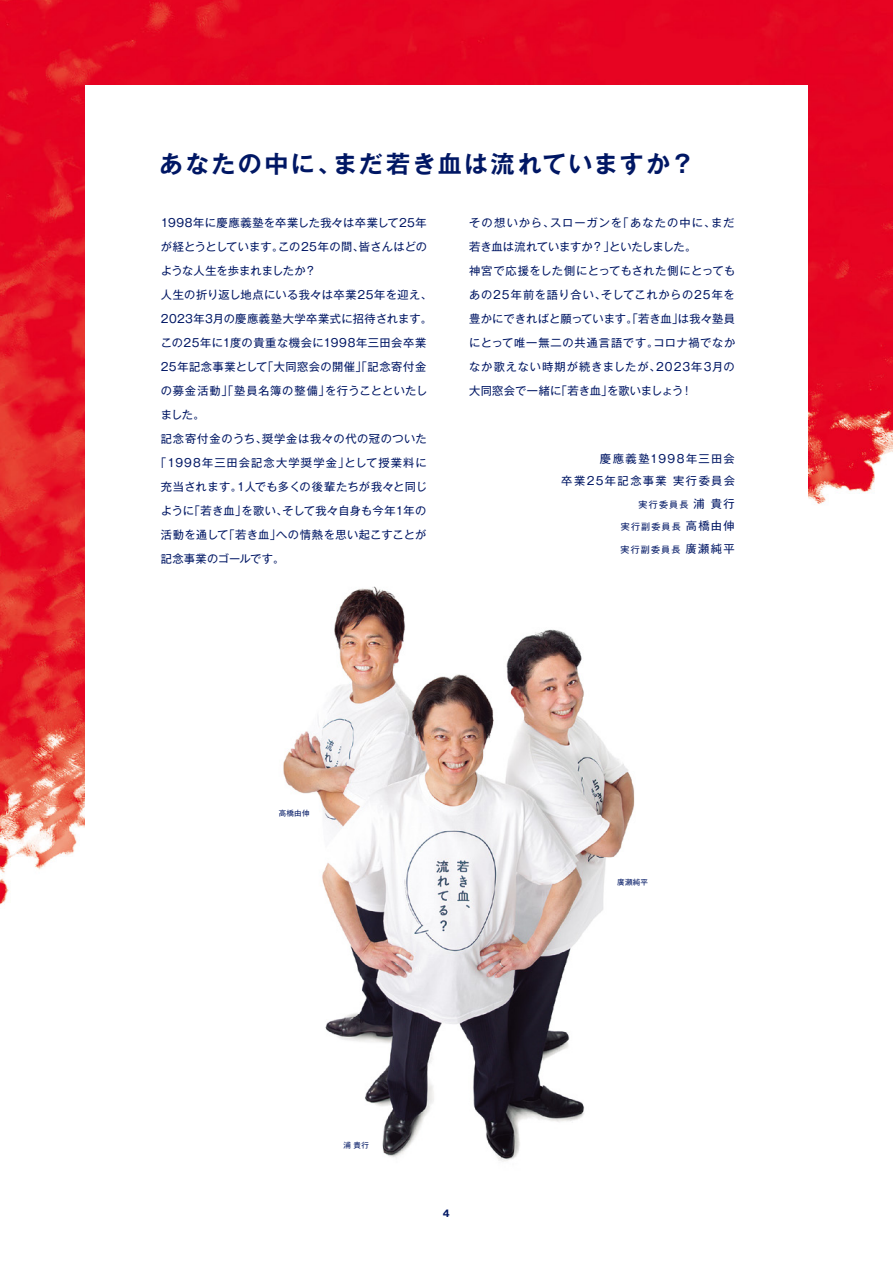
<style>
.page{position:relative;width:893px;height:1263px;background:#fff}
.page>*{position:absolute;margin:0;border:0;box-sizing:border-box;transform-origin:0 0}
.t1{font:700 24px "Gothic MB101 Pro De";letter-spacing:.095em;color:#001764}
.t2{font:11.25px/24px "Gothic MB101 Pro";letter-spacing:.04em;color:#001764}
.t3{font:11.25px/22.5px "Gothic MB101 Pro";letter-spacing:.13em;color:#001764;text-align:right}
.t4{font:11.25px "Gothic MB101 Pro";letter-spacing:.015em;color:#001764}
.t5{font:11.25px "Gothic MB101 Pro";letter-spacing:.01em;color:#001764}
.t6{font:11.25px "Gothic MB101 Pro";letter-spacing:.06em;color:#001764}
.t7{font:11.25px "Gothic MB101 Pro";letter-spacing:.1em;color:#001764}
.t8{font:11.25px "Gothic MB101 Pro";letter-spacing:.02em;color:#001764}
.t9{font:11.25px "Gothic MB101 Pro";color:#001764}
.t10{font:11.25px "Gothic MB101 Pro";letter-spacing:.005em;color:#001764}
.t11{font:700 10.5px "Helvetica Now Text";color:#001764}
.t12{font:9px "Gothic MB101 Pro";letter-spacing:.13em;color:#001764}
.t13{font:7.5px "Gothic MB101 Pro";letter-spacing:.035em;color:#001764}
.s1{font-size:11.25px}
</style>
<div class="page">
<img style="left:0;top:0;width:893px;height:905px">
<div style="left:85px;top:85px;width:723px;height:1093px;background:#fff"></div>
<img style="left:283px;top:586px;width:352px;height:576px">
<h1 class="t1" style="left:159px;top:144px;width:537px">あなたの中に、まだ若き血は流れていますか？</h1>
<p class="t2" style="left:161px;top:209px;width:267px">1998年に慶應義塾を卒業した我々は卒業して25年</p>
<p class="t4" style="left:161px;top:238px;width:268px">が経とうとしています。この25年の間、皆さんはどの</p>
<p class="t9" style="left:161px;top:262px;width:157px">ような人生を歩まれましたか？</p>
<p class="t2" style="left:161px;top:281px;width:273px">人生の折り返し地点にいる我々は卒業25年を迎え、</p>
<p class="t2" style="left:161px;top:305px;width:273px">2023年3月の慶應義塾大学卒業式に招待されます。</p>
<p class="t2" style="left:161px;top:329px;width:267px">この25年に1度の貴重な機会に1998年三田会卒業</p>
<p class="t2" style="left:161px;top:353px;width:267px">25年記念事業として「大同窓会の開催」「記念寄付金</p>
<p class="t6" style="left:161px;top:382px;width:268px">の募金活動」「塾員名簿の整備」を行うことといたし</p>
<p class="t2" style="left:161px;top:401px;width:45px">ました。</p>
<p class="t2" style="left:161px;top:425px;width:267px">記念寄付金のうち、奨学金は我々の代の冠のついた</p>
<p class="t7" style="left:155px;top:454px;width:273px">「1998年三田会記念大学奨学金」として授業料に</p>
<p class="t8" style="left:161px;top:478px;width:268px">充当されます。1人でも多くの後輩たちが我々と同じ</p>
<p class="t5" style="left:161px;top:502px;width:267px">ように「若き血」を歌い、そして我々自身も今年1年の</p>
<p class="t2" style="left:161px;top:521px;width:267px">活動を通して「若き血」への情熱を思い起こすことが</p>
<p class="t10" style="left:161px;top:550px;width:125px">記念事業のゴールです。</p>
<p class="t2" style="left:469px;top:209px;width:268px">その想いから、スローガンを「あなたの中に、まだ若き血は流れていますか？」といたしました。<br>神宮で応援をした側にとってもされた側にとってもあの25年前を語り合い、そしてこれからの25年を豊かにできればと願っています。「若き血」は我々塾員にとって唯一無二の共通言語です。コロナ禍でなかなか歌えない時期が続きましたが、2023年3月の大同窓会で一緒に「若き血」を歌いましょう！</p>
<p class="t3" style="left:561px;top:446px;width:175px">慶應義塾1998年三田会<br>卒業25年記念事業 実行委員会</p>
<p class="t12" style="left:638px;top:497px;width:98px">実行委員長 <span class="s1">浦 貴行</span></p>
<p class="t12" style="left:621px;top:519px;width:116px">実行副委員長 <span class="s1">高橋由伸</span></p>
<p class="t12" style="left:620px;top:542px;width:116px">実行副委員長 <span class="s1">廣瀬純平</span></p>
<p class="t13" style="left:279px;top:807px;width:32px">高橋由伸</p>
<p class="t13" style="left:617px;top:876px;width:32px">廣瀬純平</p>
<p class="t13" style="left:343px;top:1139px;width:27px">浦 貴行</p>
<p class="t11" style="left:443px;top:1206px;width:8px">4</p>
</div>
